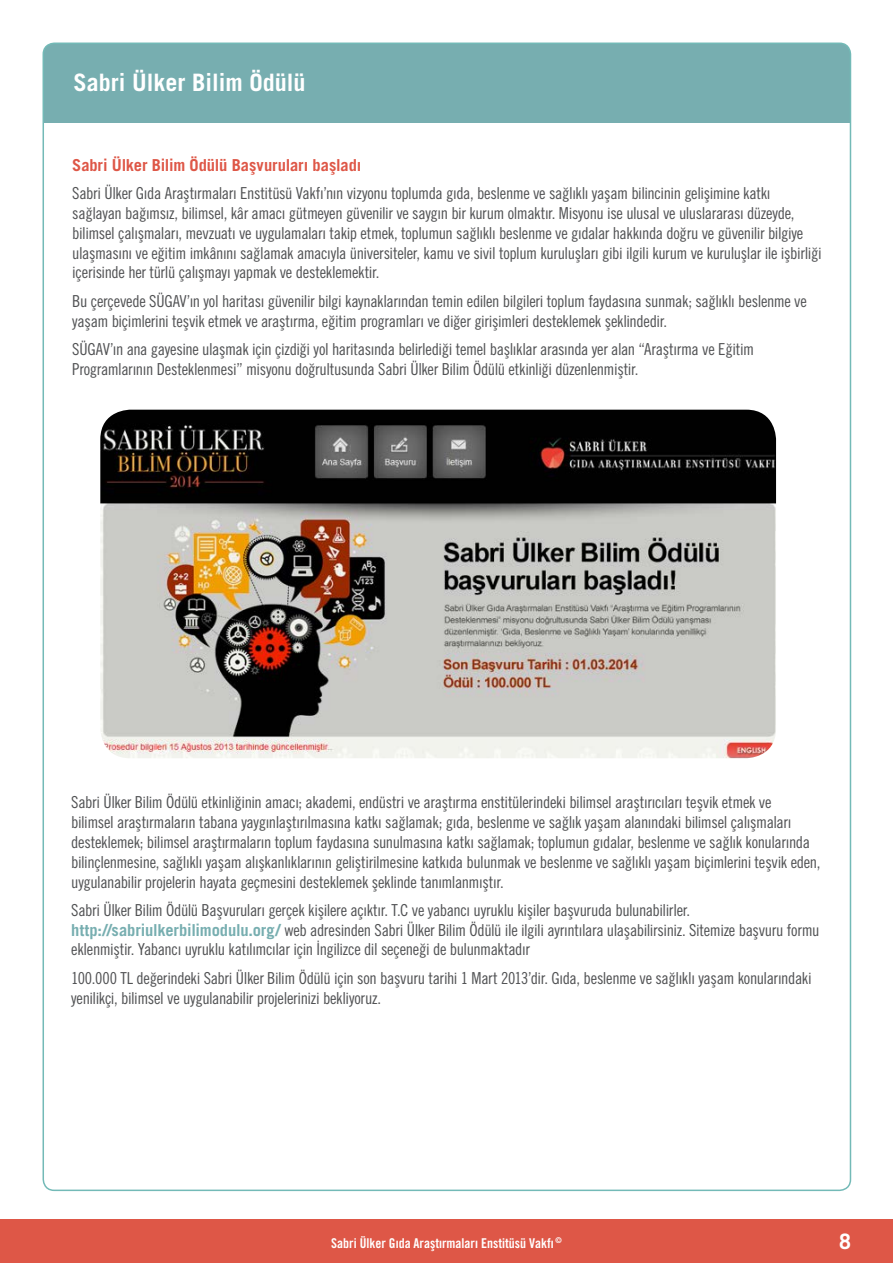
<style>
.page{position:relative;width:893px;height:1263px;background:#fff}
.page>*{position:absolute;margin:0;border:0;box-sizing:border-box;transform-origin:0 0}
.t1{font:700 24px "Trade Gothic";color:#fff}
.t2{font:700 21.3px "Trade Gothic";color:#fff}
.t3{font:16.5px/19.8px "Trade Gothic Condensed";letter-spacing:-.025em;color:#515254}
.t4{font:700 16.5px "Trade Gothic";letter-spacing:-.01em;color:#de5747}
.t5{font:700 condensed 13.5px "Trade Gothic";color:#fff}
.s1{font-family:"Trade Gothic";font-weight:700;color:#77aeb0}
</style>
<div class="page">
<div style="left:0;top:1219px;width:893px;height:44px;background:#de5747"></div>
<div style="left:43px;top:43px;width:807px;height:80px;background:#77aeb0"></div>
<img style="left:100px;top:410px;width:676px;height:348px">
<h1 class="t1" style="left:73px;top:68px;width:234px">Sabri Ülker Bilim Ödülü</h1>
<p class="t4" style="left:72px;top:155px;width:290px">Sabri Ülker Bilim Ödülü Başvuruları başladı</p>
<p class="t3" style="left:72px;top:183px;width:751px">Sabri Ülker Gıda Araştırmaları Enstitüsü Vakfı’nın vizyonu toplumda gıda, beslenme ve sağlıklı yaşam bilincinin gelişimine katkı sağlayan bağımsız, bilimsel, kâr amacı gütmeyen güvenilir ve saygın bir kurum olmaktır. Misyonu ise ulusal ve uluslararası düzeyde, bilimsel çalışmaları, mevzuatı ve uygulamaları takip etmek, toplumun sağlıklı beslenme ve gıdalar hakkında doğru ve güvenilir bilgiye ulaşmasını ve eğitim imkânını sağlamak amacıyla üniversiteler, kamu ve sivil toplum kuruluşları gibi ilgili kurum ve kuruluşlar ile işbirliği içerisinde her türlü çalışmayı yapmak ve desteklemektir.</p>
<p class="t3" style="left:72px;top:291px;width:736px">Bu çerçevede SÜGAV’ın yol haritası güvenilir bilgi kaynaklarından temin edilen bilgileri toplum faydasına sunmak; sağlıklı beslenme ve yaşam biçimlerini teşvik etmek ve araştırma, eğitim programları ve diğer girişimleri desteklemek şeklindedir.</p>
<p class="t3" style="left:72px;top:339px;width:683px">SÜGAV’ın ana gayesine ulaşmak için çizdiği yol haritasında belirlediği temel başlıklar arasında yer alan “Araştırma ve Eğitim<br>Programlarının Desteklenmesi” misyonu doğrultusunda Sabri Ülker Bilim Ödülü etkinliği düzenlenmiştir.</p>
<p class="t3" style="left:71px;top:792px;width:751px">Sabri Ülker Bilim Ödülü etkinliğinin amacı; akademi, endüstri ve araştırma enstitülerindeki bilimsel araştırıcıları teşvik etmek ve<br>bilimsel araştırmaların tabana yaygınlaştırılmasına katkı sağlamak; gıda, beslenme ve sağlık yaşam alanındaki bilimsel çalışmaları desteklemek; bilimsel araştırmaların toplum faydasına sunulmasına katkı sağlamak; toplumun gıdalar, beslenme ve sağlık konularında bilinçlenmesine, sağlıklı yaşam alışkanlıklarının geliştirilmesine katkıda bulunmak ve beslenme ve sağlıklı yaşam biçimlerini teşvik eden, uygulanabilir projelerin hayata geçmesini desteklemek şeklinde tanımlanmıştır.</p>
<p class="t3" style="left:71px;top:900px;width:750px">Sabri Ülker Bilim Ödülü Başvuruları gerçek kişilere açıktır. T.C ve yabancı uyruklu kişiler başvuruda bulunabilirler. <span class="s1">http://sabriulkerbilimodulu.org/</span> web adresinden Sabri Ülker Bilim Ödülü ile ilgili ayrıntılara ulaşabilirsiniz. Sitemize başvuru formu eklenmiştir. Yabancı uyruklu katılımcılar için İngilizce dil seçeneği de bulunmaktadır</p>
<p class="t3" style="left:71px;top:968px;width:742px">100.000 TL değerindeki Sabri Ülker Bilim Ödülü için son başvuru tarihi 1 Mart 2013’dir. Gıda, beslenme ve sağlıklı yaşam konularındaki yenilikçi, bilimsel ve uygulanabilir projelerinizi bekliyoruz.</p>
<p class="t5" style="left:331px;top:1234px;width:232px">Sabri Ülker Gıda Araştırmaları Enstitüsü Vakfı <sup>©</sup></p>
<p class="t2" style="left:839px;top:1228px;width:13px">8</p>
</div>
